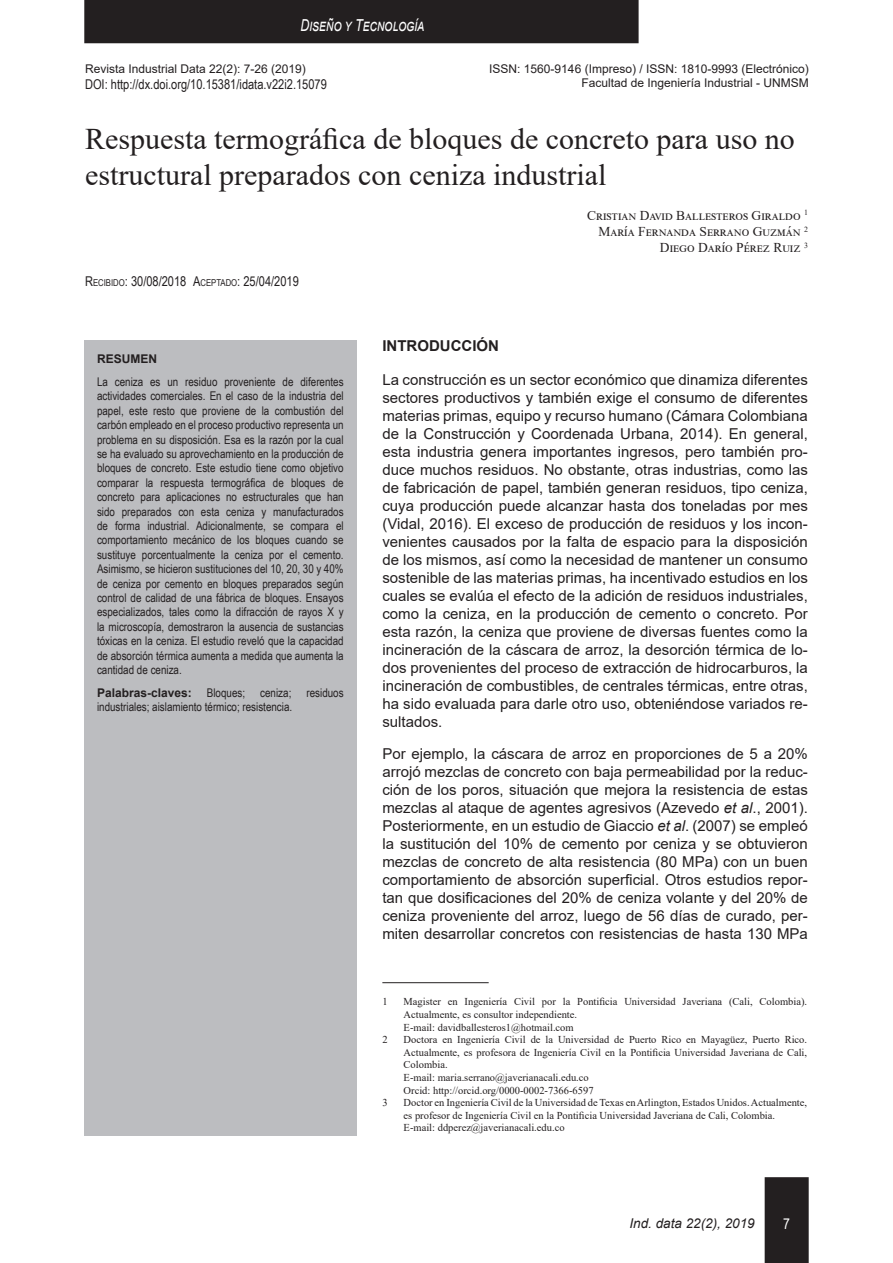
<style>
.page{position:relative;width:893px;height:1263px;background:#fff}
.page>*{position:absolute;margin:0;border:0;box-sizing:border-box;transform-origin:0 0}
.t1{font:30px/36px "Times New Roman";color:#231f20}
.t2{font:italic 16.5px "Arial";color:#fff;scale:.75 1}
.t3{font:15px/18px "Arial";color:#231f20;text-align:justify}
.t4{font:700 15px "Arial";color:#231f20}
.t5{font:15px "Arial Narrow";color:#fff}
.t6{font:13.5px/16.2px "Times New Roman";letter-spacing:.065em;color:#231f20;text-align:right}
.t7{font:13.5px "Arial Narrow";color:#231f20}
.t8{font:13.5px "Arial Narrow";color:#231f20}
.t9{font:italic 13.5px "Arial";color:#231f20}
.t10{font:12px/14.4px "Arial Narrow";color:#231f20;text-align:justify}
.t11{font:12px/14.4px "Arial";color:#231f20;text-align:right}
.t12{font:700 12px "Arial";color:#231f20}
.t13{font:10.5px/12.6px "Times New Roman";color:#231f20}
.t14{font:8.4px "Arial Narrow";letter-spacing:-.005em;color:#231f20}
.s1{font-size:9.45px}
.s2{font-size:12px}
.s3{font-style:italic}
</style>
<div class="page">
<div style="left:765px;top:1177px;width:44px;height:86px;background:#231f20"></div>
<div style="left:84px;top:0;width:555px;height:43px;background:#231f20"></div>
<hr style="left:382px;top:982px;width:107px;height:1px;background:#231f20">
<div style="left:84px;top:340px;width:272px;height:795px;background:#bcbdc0"></div>
<p class="t2" style="left:300px;top:14px;width:167px">Diseño y Tecnología</p>
<p class="t11" style="left:489px;top:61px;width:321px">ISSN: 1560-9146 (Impreso) / ISSN: 1810-9993 (Electrónico)<br>Facultad de Ingeniería Industrial - UNMSM</p>
<h1 class="t1" style="left:85px;top:120px;width:711px">Respuesta termográfica de bloques de concreto para uso no estructural preparados con ceniza industrial</h1>
<p class="t6" style="left:587px;top:207px;width:222px">Cristian David Ballesteros Giraldo <sup>1<br></sup>María Fernanda Serrano Guzmán <sup>2<br></sup>Diego Darío Pérez Ruiz <sup>3</sup></p>
<p class="t8" style="left:85px;top:272px;width:215px">R<span class="s1">ECIBIDO</span>: 30/08/2018 A<span class="s1">CEPTADO</span>: 25/04/2019</p>
<p class="t11" style="left:85px;top:61px;width:222px">Revista Industrial Data 22(2): 7-26 (2019)</p>
<p class="t14" style="left:591px;top:63px;width:219px"><span class="s2">C</span>RISTIAN <span class="s2">B</span>ALLESTEROS <span class="s2">/ M</span>ARÍA <span class="s2">S</span>ERRANO <span class="s2">/ D</span>IEGO <span class="s2">P</span>ÉREZ</p>
<p class="t7" style="left:85px;top:74px;width:243px">DOI: http://dx.doi.org/10.15381/idata.v22i2.15079</p>
<p class="t12" style="left:97px;top:350px;width:61px">RESUMEN</p>
<p class="t10" style="left:97px;top:374px;width:248px">La ceniza es un residuo proveniente de diferentes actividades comerciales. En el caso de la industria del papel, este resto que proviene de la combustión del carbón empleado en el proceso productivo representa un problema en su disposición. Esa es la razón por la cual se ha evaluado su aprovechamiento en la producción de bloques de concreto. Este estudio tiene como objetivo comparar la respuesta termográfica de bloques de concreto para aplicaciones no estructurales que han sido preparados con esta ceniza y manufacturados de forma industrial. Adicionalmente, se compara el comportamiento mecánico de los bloques cuando se sustituye porcentualmente la ceniza por el cemento.<br>Asimismo, se hicieron sustituciones del 10, 20, 30 y 40% de ceniza por cemento en bloques preparados según control de calidad de una fábrica de bloques. Ensayos especializados, tales como la difracción de rayos X y la microscopía, demostraron la ausencia de sustancias tóxicas en la ceniza. El estudio reveló que la capacidad de absorción térmica aumenta a medida que aumenta la cantidad de ceniza.</p>
<p class="t12" style="left:97px;top:684px;width:96px">Palabras-claves:</p>
<p class="t10" style="left:207px;top:685px;width:40px">Bloques;</p>
<p class="t10" style="left:260px;top:685px;width:33px">ceniza;</p>
<p class="t10" style="left:306px;top:685px;width:39px">residuos</p>
<p class="t10" style="left:97px;top:699px;width:197px">industriales; aislamiento térmico; resistencia.</p>
<p class="t4" style="left:382px;top:335px;width:118px">INTRODUCCIÓN</p>
<p class="t3" style="left:382px;top:370px;width:427px">La construcción es un sector económico que dinamiza diferentes sectores productivos y también exige el consumo de diferentes materias primas, equipo y recurso humano (Cámara Colombiana de la Construcción y Coordenada Urbana, 2014). En general, esta industria genera importantes ingresos, pero también pro&shy;duce muchos residuos. No obstante, otras industrias, como las de fabricación de papel, también generan residuos, tipo ceniza, cuya producción puede alcanzar hasta dos toneladas por mes (Vidal, 2016). El exceso de producción de residuos y los incon&shy;venientes causados por la falta de espacio para la disposición de los mismos, así como la necesidad de mantener un consumo sostenible de las materias primas, ha incentivado estudios en los cuales se evalúa el efecto de la adición de residuos industriales, como la ceniza, en la producción de cemento o concreto. Por esta razón, la ceniza que proviene de diversas fuentes como la incineración de la cáscara de arroz, la desorción térmica de lo&shy;dos provenientes del proceso de extracción de hidrocarburos, la incineración de combustibles, de centrales térmicas, entre otras, ha sido evaluada para darle otro uso, obteniéndose variados re&shy;sultados.</p>
<p class="t3" style="left:382px;top:744px;width:427px">Por ejemplo, la cáscara de arroz en proporciones de 5 a 20% arrojó mezclas de concreto con baja permeabilidad por la reduc&shy;ción de los poros, situación que mejora la resistencia de estas mezclas al ataque de agentes agresivos (Azevedo <span class="s3">et al</span>., 2001).<br>Posteriormente, en un estudio de Giaccio <span class="s3">et al</span>. (2007) se empleó la sustitución del 10% de cemento por ceniza y se obtuvieron mezclas de concreto de alta resistencia (80 MPa) con un buen comportamiento de absorción superficial. Otros estudios repor&shy;tan que dosificaciones del 20% de ceniza volante y del 20% de ceniza proveniente del arroz, luego de 56 días de curado, per&shy;miten desarrollar concretos con resistencias de hasta 130 MPa</p>
<p class="t13" style="left:382px;top:995px;width:7px">1</p>
<p class="t13" style="left:404px;top:995px;width:405px">Magister en Ingeniería Civil por la Pontificia Universidad Javeriana (Cali, Colombia).<br>Actualmente, es consultor independiente.<br>E-mail: davidballesteros1@hotmail.com</p>
<p class="t13" style="left:382px;top:1033px;width:7px">2</p>
<p class="t13" style="left:404px;top:1033px;width:405px">Doctora en Ingeniería Civil de la Universidad de Puerto Rico en Mayagüez, Puerto Rico.<br>Actualmente, es profesora de Ingeniería Civil en la Pontificia Universidad Javeriana de Cali, Colombia.<br>E-mail: maria.serrano@javerianacali.edu.co<br>Orcid: http://orcid.org/0000-0002-7366-6597</p>
<p class="t13" style="left:382px;top:1096px;width:7px">3</p>
<p class="t13" style="left:404px;top:1096px;width:405px">Doctor en Ingeniería Civil de la Universidad de Texas en Arlington, Estados Unidos. Actualmente, es profesor de Ingeniería Civil en la Pontificia Universidad Javeriana de Cali, Colombia.<br>E-mail: ddperez@javerianacali.edu.co</p>
<p class="t9" style="left:629px;top:1215px;width:127px">Ind. data 22(2), 2019</p>
<p class="t5" style="left:783px;top:1213px;width:8px">7</p>
</div>
